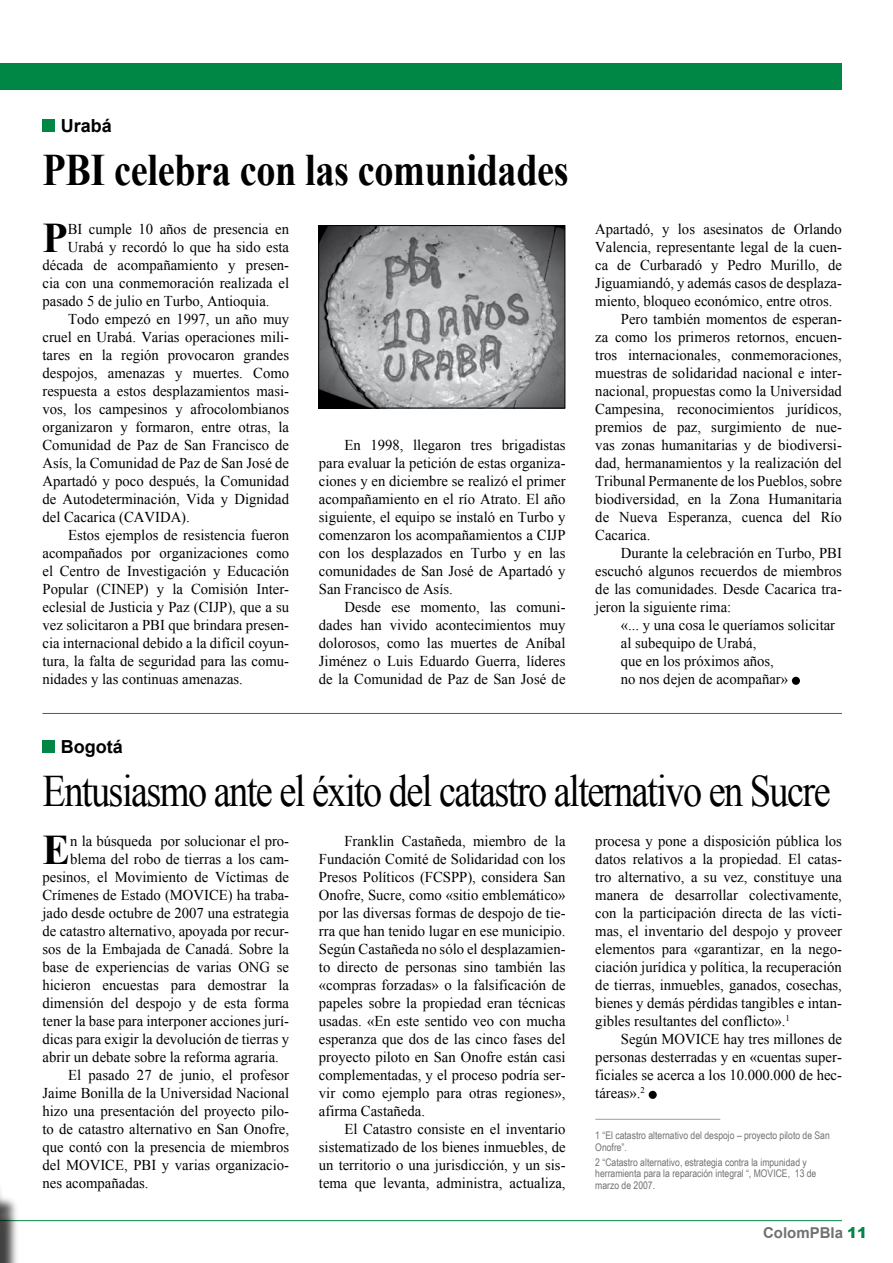
<style>
.page{position:relative;width:893px;height:1263px;background:#fff}
.page>*{position:absolute;margin:0;border:0;box-sizing:border-box;transform-origin:0 0}
.t1{font:45px "Times New Roman";letter-spacing:-.04em;color:#000;scale:.85 1}
.t2{font:700 45px "Times New Roman";letter-spacing:-.01em;color:#000;scale:.85 1}
.t3{font:700 42.15px "Times New Roman";color:#000}
.t4{font:700 18px "Arial";color:#000}
.t5{font:15px/18px "Times New Roman";color:#000;text-align:justify}
.t6{font:700 15px "Arial";color:#707173}
.t7{font:10.5px/11.2px "Arial Narrow";color:#707173}
.s1{font-weight:900;color:#008745}
</style>
<div class="page">
<hr style="left:0;top:1220px;width:842px;height:1px;background:#008745">
<div style="left:0;top:64px;width:842px;height:26px;background:#008745"></div>
<div style="left:0;top:1023px;width:20px;height:240px;background:#000;opacity:.75"></div>
<img style="left:0;top:1023px;width:1px;height:240px">
<div style="left:43px;top:120px;width:12px;height:12px;background:#008745"></div>
<div style="left:792px;top:677px;width:8px;height:8px;background:#000;border-radius:50%"></div>
<img style="left:320px;top:227px;width:243px;height:179px">
<div style="left:318px;top:225px;width:247px;height:183px;border:1px solid #000"></div>
<div style="left:649px;top:1091px;width:8px;height:8px;background:#000;border-radius:50%"></div>
<hr style="left:595px;top:1119px;width:125px;height:1px;background:#9c9d9f">
<div style="left:43px;top:741px;width:12px;height:12px;background:#008745"></div>
<hr style="left:43px;top:713px;width:799px;height:1px;background:#008745">
<p class="t4" style="left:61px;top:114px;width:53px">Urabá</p>
<h1 class="t2" style="left:43px;top:139px;width:621px">PBI celebra con las comunidades</h1>
<h2 class="t3" style="left:43px;top:209px;width:27px">P</h2>
<p class="t5" style="left:68px;top:220px;width:223px">BI cumple 10 años de presencia en</p>
<p class="t5" style="left:68px;top:238px;width:223px">Urabá y recordó lo que ha sido esta</p>
<p class="t5" style="left:43px;top:256px;width:248px">década de acompañamiento y presen-</p>
<p class="t5" style="left:43px;top:274px;width:248px">cia con una conmemoración realizada el</p>
<p class="t5" style="left:43px;top:292px;width:229px">pasado 5 de julio en Turbo, Antioquia.</p>
<p class="t5" style="left:68px;top:310px;width:223px">Todo empezó en 1997, un año muy</p>
<p class="t5" style="left:43px;top:328px;width:248px">cruel en Urabá. Varias operaciones mili-</p>
<p class="t5" style="left:43px;top:346px;width:248px">tares en la región provocaron grandes</p>
<p class="t5" style="left:43px;top:364px;width:248px">despojos, amenazas y muertes. Como</p>
<p class="t5" style="left:43px;top:382px;width:248px">respuesta a estos desplazamientos masi-</p>
<p class="t5" style="left:43px;top:400px;width:248px">vos, los campesinos y afrocolombianos</p>
<p class="t5" style="left:43px;top:418px;width:248px">organizaron y formaron, entre otras, la</p>
<p class="t5" style="left:43px;top:436px;width:248px">Comunidad de Paz de San Francisco de</p>
<p class="t5" style="left:43px;top:454px;width:248px">Asís, la Comunidad de Paz de San José de</p>
<p class="t5" style="left:43px;top:472px;width:248px">Apartadó y poco después, la Comunidad</p>
<p class="t5" style="left:43px;top:490px;width:248px">de Autodeterminación, Vida y Dignidad</p>
<p class="t5" style="left:43px;top:508px;width:149px">del Cacarica (CAVIDA).</p>
<p class="t5" style="left:68px;top:526px;width:223px">Estos ejemplos de resistencia fueron</p>
<p class="t5" style="left:43px;top:544px;width:248px">acompañados por organizaciones como</p>
<p class="t5" style="left:43px;top:562px;width:248px">el Centro de Investigación y Educación</p>
<p class="t5" style="left:43px;top:580px;width:248px">Popular (CINEP) y la Comisión Inter-</p>
<p class="t5" style="left:43px;top:598px;width:248px">eclesial de Justicia y Paz (CIJP), que a su</p>
<p class="t5" style="left:43px;top:616px;width:248px">vez solicitaron a PBI que brindara presen-</p>
<p class="t5" style="left:43px;top:634px;width:248px">cia internacional debido a la difícil coyun-</p>
<p class="t5" style="left:43px;top:652px;width:248px">tura, la falta de seguridad para las comu-</p>
<p class="t5" style="left:43px;top:670px;width:202px">nidades y las continuas amenazas.</p>
<p class="t5" style="left:319px;top:436px;width:248px;text-indent:26px">En 1998, llegaron tres brigadistas para evaluar la petición de estas organiza&shy;ciones y en diciembre se realizó el primer acompañamiento en el río Atrato. El año siguiente, el equipo se instaló en Turbo y comenzaron los acompañamientos a CIJP con los desplazados en Turbo y en las comunidades de San José de Apartadó y San Francisco de Asís.</p>
<p class="t5" style="left:319px;top:598px;width:248px;text-indent:26px">Desde ese momento, las comuni&shy;dades han vivido acontecimientos muy dolorosos, como las muertes de Aníbal Jiménez o Luis Eduardo Guerra, líderes de la Comunidad de Paz de San José de</p>
<p class="t5" style="left:595px;top:220px;width:248px">Apartadó, y los asesinatos de Orlando</p>
<p class="t5" style="left:595px;top:238px;width:248px">Valencia, representante legal de la cuen-</p>
<p class="t5" style="left:595px;top:256px;width:248px">ca de Curbaradó y Pedro Murillo, de</p>
<p class="t5" style="left:595px;top:274px;width:248px">Jiguamiandó, y además casos de desplaza-</p>
<p class="t5" style="left:595px;top:292px;width:239px">miento, bloqueo económico, entre otros.</p>
<p class="t5" style="left:621px;top:310px;width:223px">Pero también momentos de esperan-</p>
<p class="t5" style="left:595px;top:328px;width:248px">za como los primeros retornos, encuen-</p>
<p class="t5" style="left:595px;top:346px;width:248px">tros internacionales, conmemoraciones,</p>
<p class="t5" style="left:595px;top:364px;width:248px">muestras de solidaridad nacional e inter-</p>
<p class="t5" style="left:595px;top:382px;width:248px">nacional, propuestas como la Universidad</p>
<p class="t5" style="left:595px;top:400px;width:248px">Campesina, reconocimientos jurídicos,</p>
<p class="t5" style="left:595px;top:418px;width:248px">premios de paz, surgimiento de nue-</p>
<p class="t5" style="left:595px;top:436px;width:248px">vas zonas humanitarias y de biodiversi-</p>
<p class="t5" style="left:595px;top:454px;width:248px">dad, hermanamientos y la realización del</p>
<p class="t5" style="left:595px;top:472px;width:248px">Tribunal Permanente de los Pueblos, sobre</p>
<p class="t5" style="left:595px;top:490px;width:248px">biodiversidad, en la Zona Humanitaria</p>
<p class="t5" style="left:595px;top:508px;width:248px">de Nueva Esperanza, cuenca del Río</p>
<p class="t5" style="left:595px;top:526px;width:57px">Cacarica.</p>
<p class="t5" style="left:621px;top:544px;width:223px">Durante la celebración en Turbo, PBI</p>
<p class="t5" style="left:595px;top:562px;width:248px">escuchó algunos recuerdos de miembros</p>
<p class="t5" style="left:595px;top:580px;width:248px">de las comunidades. Desde Cacarica tra-</p>
<p class="t5" style="left:595px;top:598px;width:137px">jeron la siguiente rima:</p>
<p class="t5" style="left:621px;top:616px;width:216px">«... y una cosa le queríamos solicitar</p>
<p class="t5" style="left:621px;top:634px;width:137px">al subequipo de Urabá,</p>
<p class="t5" style="left:621px;top:652px;width:155px">que en los próximos años,</p>
<p class="t5" style="left:621px;top:670px;width:169px">no nos dejen de acompañar»</p>
<p class="t4" style="left:61px;top:735px;width:63px">Bogotá</p>
<h1 class="t1" style="left:43px;top:761px;width:929px">Entusiasmo ante el éxito del catastro alternativo en Sucre</h1>
<h2 class="t3" style="left:43px;top:821px;width:29px">E</h2>
<p class="t5" style="left:70px;top:832px;width:221px">n la búsqueda por solucionar el pro-</p>
<p class="t5" style="left:70px;top:850px;width:221px">blema del robo de tierras a los cam-</p>
<p class="t5" style="left:43px;top:868px;width:248px">pesinos, el Movimiento de Víctimas de</p>
<p class="t5" style="left:43px;top:886px;width:248px">Crímenes de Estado (MOVICE) ha traba-</p>
<p class="t5" style="left:43px;top:904px;width:248px">jado desde octubre de 2007 una estrategia</p>
<p class="t5" style="left:43px;top:922px;width:248px">de catastro alternativo, apoyada por recur-</p>
<p class="t5" style="left:43px;top:940px;width:248px">sos de la Embajada de Canadá. Sobre la</p>
<p class="t5" style="left:43px;top:958px;width:248px">base de experiencias de varias ONG se</p>
<p class="t5" style="left:43px;top:976px;width:248px">hicieron encuestas para demostrar la</p>
<p class="t5" style="left:43px;top:994px;width:248px">dimensión del despojo y de esta forma</p>
<p class="t5" style="left:43px;top:1012px;width:248px">tener la base para interponer acciones jurí-</p>
<p class="t5" style="left:43px;top:1030px;width:248px">dicas para exigir la devolución de tierras y</p>
<p class="t5" style="left:43px;top:1048px;width:238px">abrir un debate sobre la reforma agraria.</p>
<p class="t5" style="left:68px;top:1066px;width:223px">El pasado 27 de junio, el profesor</p>
<p class="t5" style="left:43px;top:1084px;width:248px">Jaime Bonilla de la Universidad Nacional</p>
<p class="t5" style="left:43px;top:1102px;width:248px">hizo una presentación del proyecto pilo-</p>
<p class="t5" style="left:43px;top:1120px;width:248px">to de catastro alternativo en San Onofre,</p>
<p class="t5" style="left:43px;top:1138px;width:248px">que contó con la presencia de miembros</p>
<p class="t5" style="left:43px;top:1156px;width:248px">del MOVICE, PBI y varias organizacio-</p>
<p class="t5" style="left:43px;top:1174px;width:108px">nes acompañadas.</p>
<p class="t5" style="left:319px;top:832px;width:248px;text-indent:26px">Franklin Castañeda, miembro de la Fundación Comité de Solidaridad con los Presos Políticos (FCSPP), considera San Onofre, Sucre, como «sitio emblemático» por las diversas formas de despojo de tie&shy;rra que han tenido lugar en ese municipio.<br>Según Castañeda no sólo el desplazamien&shy;to directo de personas sino también las «compras forzadas» o la falsificación de papeles sobre la propiedad eran técnicas usadas. «En este sentido veo con mucha esperanza que dos de las cinco fases del proyecto piloto en San Onofre están casi complementadas, y el proceso podría ser&shy;vir como ejemplo para otras regiones», afirma Castañeda.</p>
<p class="t5" style="left:319px;top:1120px;width:248px;text-indent:26px">El Catastro consiste en el inventario sistematizado de los bienes inmuebles, de un territorio o una jurisdicción, y un sis&shy;tema que levanta, administra, actualiza,</p>
<p class="t5" style="left:595px;top:832px;width:248px">procesa y pone a disposición pública los datos relativos a la propiedad. El catas&shy;tro alternativo, a su vez, constituye una manera de desarrollar colectivamente, con la participación directa de las vícti&shy;mas, el inventario del despojo y proveer elementos para «garantizar, en la nego&shy;ciación jurídica y política, la recuperación de tierras, inmuebles, ganados, cosechas, bienes y demás pérdidas tangibles e intan&shy;gibles resultantes del conflicto».<sup>1</sup></p>
<p class="t5" style="left:595px;top:1030px;width:248px;text-indent:26px">Según MOVICE hay tres millones de personas desterradas y en «cuentas super&shy;ficiales se acerca a los 10.000.000 de hec&shy;táreas».<sup>2</sup></p>
<p class="t7" style="left:595px;top:1130px;width:236px">1 “El catastro alternativo del despojo – proyecto piloto de San<br>Onofre”.</p>
<p class="t7" style="left:595px;top:1156px;width:223px">2 “Catastro alternativo, estrategia contra la impunidad y herramienta para la reparación integral “, MOVICE, 13 de marzo de 2007.</p>
<p class="t6" style="left:763px;top:1222px;width:106px">ColomPBIa <span class="s1">11</span></p>
</div>
